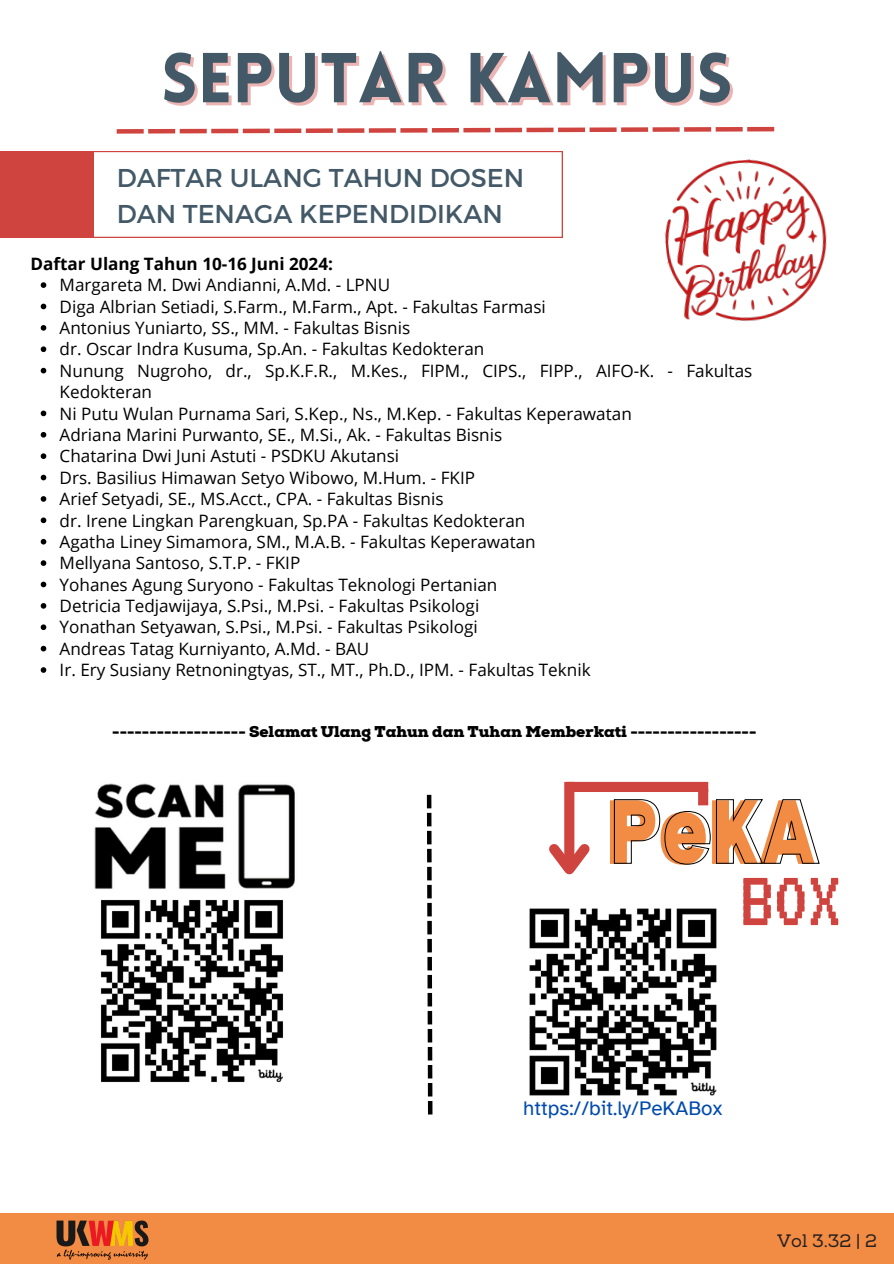
<style>
.page{position:relative;width:894px;height:1264px;background:#fff}
.page>*{position:absolute;margin:0;border:0;box-sizing:border-box;transform-origin:0 0}
.t1{font:900 semi-condensed 88.95px "Bernoru";color:#f28b43}
.t2{font:84.15px "VT323";color:#d0443f}
.t3{font:900 69px "Lovelo";color:#435967}
.t4{font:25.8px/35.8px "Montserrat";color:#435967}
.t5{font:20.7px "Atkinson Hyperlegible";color:#004aad}
.t6{font:18px "Nexa Slab";color:#26211e}
.t7{font:17.1px/21.3px "Open Sans";color:#000}
.t8{font:700 17.1px "Open Sans";color:#000}
.t9{font:900 15.6px "Nexa Slab";color:#000}
</style>
<div class="page">
<img style="left:101px;top:899px;width:182px;height:184px">
<img style="left:94px;top:783px;width:201px;height:106px">
<svg style="left:117px;top:127px;width:657px;height:7px"></svg>
<svg style="left:427px;top:794px;width:5px;height:320px"></svg>
<img style="left:529px;top:908px;width:188px;height:188px">
<svg style="left:613px;top:799px;width:206px;height:65px"></svg>
<div style="left:567px;top:781px;width:141px;height:11px;background:#d0443f"></div>
<div style="left:564px;top:782px;width:10px;height:87px;background:#d0443f"></div>
<svg style="left:549px;top:834px;width:41px;height:41px"></svg>
<div style="left:698px;top:789px;width:10px;height:16px;background:#d0443f"></div>
<div style="left:0;top:1213px;width:893px;height:50px;background:#f28b43"></div>
<img style="left:56px;top:1220px;width:93px;height:40px">
<svg style="left:93px;top:151px;width:469px;height:87px"></svg>
<div style="left:0;top:151px;width:93px;height:87px;background:#d0443f"></div>
<img style="left:664px;top:159px;width:163px;height:163px">
<svg style="left:41px;top:282px;width:5px;height:6px"></svg>
<svg style="left:41px;top:304px;width:5px;height:5px"></svg>
<svg style="left:41px;top:325px;width:5px;height:6px"></svg>
<svg style="left:41px;top:346px;width:5px;height:6px"></svg>
<svg style="left:41px;top:368px;width:5px;height:5px"></svg>
<svg style="left:41px;top:410px;width:5px;height:6px"></svg>
<svg style="left:41px;top:432px;width:5px;height:5px"></svg>
<svg style="left:41px;top:453px;width:5px;height:6px"></svg>
<svg style="left:41px;top:475px;width:5px;height:5px"></svg>
<svg style="left:41px;top:496px;width:5px;height:6px"></svg>
<svg style="left:41px;top:517px;width:5px;height:6px"></svg>
<svg style="left:41px;top:539px;width:5px;height:5px"></svg>
<svg style="left:41px;top:560px;width:5px;height:6px"></svg>
<svg style="left:41px;top:581px;width:5px;height:6px"></svg>
<svg style="left:41px;top:603px;width:5px;height:5px"></svg>
<svg style="left:41px;top:624px;width:5px;height:6px"></svg>
<svg style="left:41px;top:646px;width:5px;height:5px"></svg>
<svg style="left:41px;top:667px;width:5px;height:6px"></svg>
<h5 class="t3" style="left:161px;top:50px;width:573px">SEPUTAR KAMPUS</h5>
<h1 class="t4" style="left:117px;top:158px;width:409px">DAFTAR ULANG TAHUN DOSEN<br>DAN TENAGA KEPENDIDIKAN</h1>
<p class="t8" style="left:31px;top:252px;width:304px">Daftar Ulang Tahun 10-16 Juni 2024:</p>
<p class="t7" style="left:60px;top:274px;width:332px">Margareta M. Dwi Andianni, A.Md. - LPNU</p>
<p class="t7" style="left:60px;top:295px;width:487px">Diga Albrian Setiadi, S.Farm., M.Farm., Apt. - Fakultas Farmasi</p>
<p class="t7" style="left:60px;top:317px;width:352px">Antonius Yuniarto, SS., MM. - Fakultas Bisnis</p>
<p class="t7" style="left:60px;top:338px;width:426px">dr. Oscar Indra Kusuma, Sp.An. - Fakultas Kedokteran</p>
<p class="t7" style="left:60px;top:359px;width:694px">Nunung Nugroho, dr., Sp.K.F.R., M.Kes., FIPM., CIPS., FIPP., AIFO-K. - Fakultas<br>Kedokteran</p>
<p class="t7" style="left:60px;top:402px;width:573px">Ni Putu Wulan Purnama Sari, S.Kep., Ns., M.Kep. - Fakultas Keperawatan</p>
<p class="t7" style="left:60px;top:423px;width:444px">Adriana Marini Purwanto, SE., M.Si., Ak. - Fakultas Bisnis</p>
<p class="t7" style="left:60px;top:445px;width:341px">Chatarina Dwi Juni Astuti - PSDKU Akutansi</p>
<p class="t7" style="left:60px;top:466px;width:417px">Drs. Basilius Himawan Setyo Wibowo, M.Hum. - FKIP</p>
<p class="t7" style="left:60px;top:488px;width:385px">Arief Setyadi, SE., MS.Acct., CPA. - Fakultas Bisnis</p>
<p class="t7" style="left:60px;top:509px;width:467px">dr. Irene Lingkan Parengkuan, Sp.PA - Fakultas Kedokteran</p>
<p class="t7" style="left:60px;top:530px;width:477px">Agatha Liney Simamora, SM., M.A.B. - Fakultas Keperawatan</p>
<p class="t7" style="left:60px;top:552px;width:242px">Mellyana Santoso, S.T.P. - FKIP</p>
<p class="t7" style="left:60px;top:573px;width:439px">Yohanes Agung Suryono - Fakultas Teknologi Pertanian</p>
<p class="t7" style="left:60px;top:594px;width:421px">Detricia Tedjawijaya, S.Psi., M.Psi. - Fakultas Psikologi</p>
<p class="t7" style="left:60px;top:616px;width:419px">Yonathan Setyawan, S.Psi., M.Psi. - Fakultas Psikologi</p>
<p class="t7" style="left:60px;top:637px;width:311px">Andreas Tatag Kurniyanto, A.Md. - BAU</p>
<p class="t7" style="left:60px;top:659px;width:532px">Ir. Ery Susiany Retnoningtyas, ST., MT., Ph.D., IPM. - Fakultas Teknik</p>
<p class="t9" style="left:112px;top:722px;width:645px">------------------ Selamat Ulang Tahun dan Tuhan Memberkati -----------------</p>
<h1 class="t1" style="left:606px;top:781px;width:210px">PeKA</h1>
<h6 class="t2" style="left:740px;top:857px;width:103px">BOX</h6>
<p class="t5" style="left:523px;top:1095px;width:200px">https://bit.ly/PeKABox</p>
<p class="t6" style="left:777px;top:1230px;width:101px">Vol 3.32 | 2</p>
</div>
